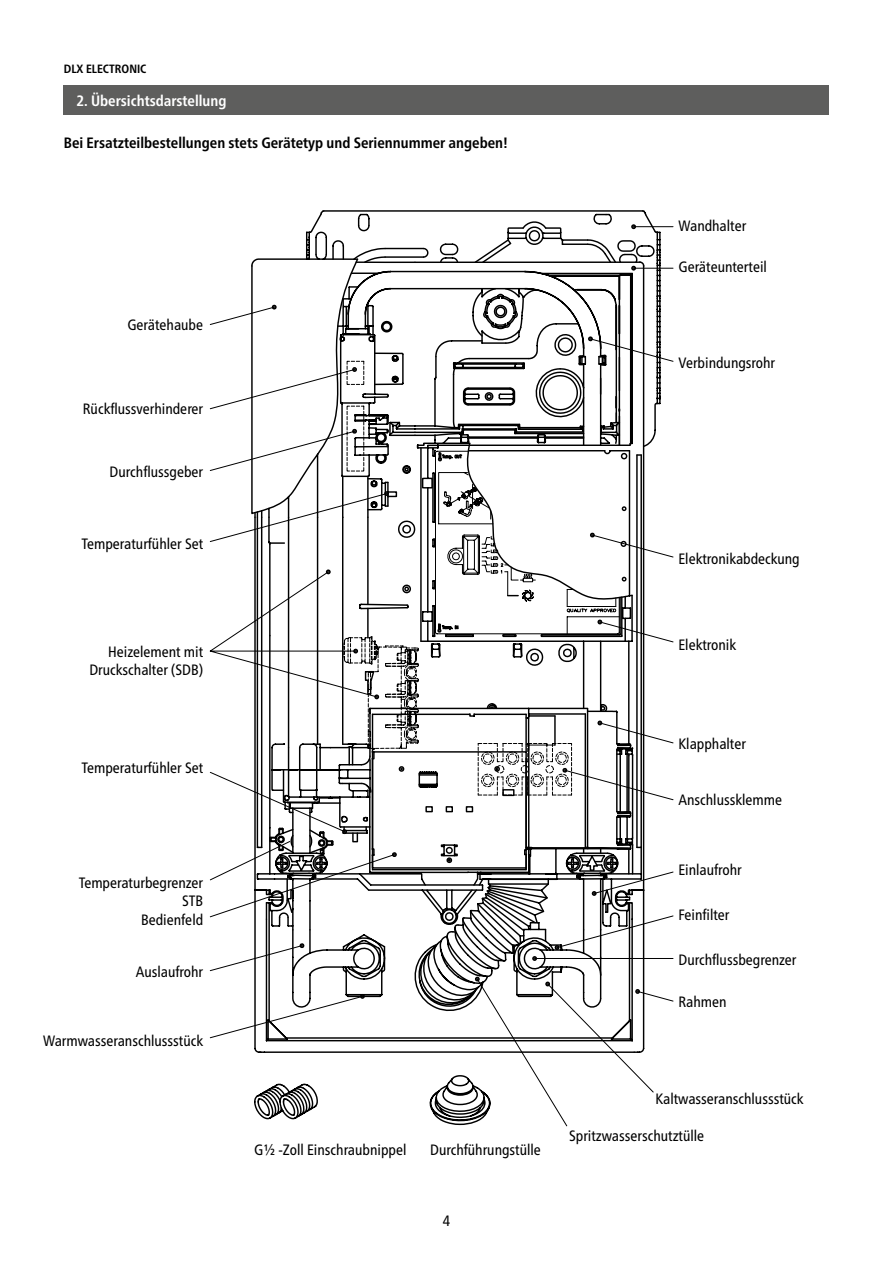
<style>
.page{position:relative;width:893px;height:1263px;background:#fff}
.page>*{position:absolute;margin:0;border:0;box-sizing:border-box;transform-origin:0 0}
.t1{font:condensed 15px/18px "Frutiger Neue LTW1 G";color:#000;text-align:right}
.t2{font:700 condensed 15px "Frutiger Neue LTW1 G";color:#000}
.t3{font:700 condensed 15px "Frutiger Neue LTW1 G";color:#fff}
.t4{font:700 condensed 12px "Frutiger Neue LTW1 G";color:#000}
</style>
<div class="page">
<svg style="left:251px;top:258px;width:54px;height:513px"></svg>
<svg style="left:210px;top:306px;width:98px;height:438px"></svg>
<svg style="left:271px;top:304px;width:6px;height:6px"></svg>
<svg style="left:308px;top:272px;width:326px;height:499px"></svg>
<svg style="left:367px;top:210px;width:307px;height:540px"></svg>
<svg style="left:342px;top:636px;width:77px;height:107px"></svg>
<svg style="left:209px;top:771px;width:465px;height:356px"></svg>
<div style="left:64px;top:85px;width:765px;height:30px;background:#5e5e5d"></div>
<p class="t4" style="left:64px;top:62px;width:84px">DLX ELECTRONIC</p>
<p class="t3" style="left:77px;top:92px;width:152px">2. Übersichtsdarstellung</p>
<p class="t2" style="left:64px;top:134px;width:446px">Bei Ersatzteilbestellungen stets Gerätetyp und Seriennummer angeben!</p>
<p class="t1" style="left:127px;top:316px;width:77px">Gerätehaube</p>
<p class="t1" style="left:83px;top:400px;width:122px">Rückflussverhinderer</p>
<p class="t1" style="left:110px;top:462px;width:95px">Durchflussgeber</p>
<p class="t1" style="left:81px;top:535px;width:123px">Temperaturfühler Set</p>
<p class="t1" style="left:89px;top:642px;width:115px">Heizelement mit<br>Druckschalter (SDB)</p>
<p class="t1" style="left:81px;top:759px;width:123px">Temperaturfühler Set</p>
<p class="t1" style="left:79px;top:873px;width:126px">Temperaturbegrenzer<br>STB</p>
<p class="t1" style="left:141px;top:911px;width:64px">Bedienfeld</p>
<p class="t1" style="left:136px;top:963px;width:69px">Auslaufrohr</p>
<p class="t1" style="left:43px;top:1032px;width:162px">Warmwasseranschlussstück</p>
<p class="t1" style="left:254px;top:1140px;width:154px">G½ -Zoll Einschraubnippel</p>
<p class="t1" style="left:430px;top:1140px;width:112px">Durchführungstülle</p>
<p class="t1" style="left:443px;top:1212px;width:9px">4</p>
<p class="t1" style="left:678px;top:216px;width:69px">Wandhalter</p>
<p class="t1" style="left:678px;top:258px;width:90px">Geräteunterteil</p>
<p class="t1" style="left:678px;top:354px;width:98px">Verbindungsrohr</p>
<p class="t1" style="left:678px;top:550px;width:123px">Elektronikabdeckung</p>
<p class="t1" style="left:678px;top:635px;width:59px">Elektronik</p>
<p class="t1" style="left:678px;top:734px;width:69px">Klapphalter</p>
<p class="t1" style="left:678px;top:791px;width:105px">Anschlussklemme</p>
<p class="t1" style="left:678px;top:861px;width:65px">Einlaufrohr</p>
<p class="t1" style="left:678px;top:905px;width:53px">Feinfilter</p>
<p class="t1" style="left:678px;top:950px;width:119px">Durchflussbegrenzer</p>
<p class="t1" style="left:678px;top:993px;width:50px">Rahmen</p>
<p class="t1" style="left:655px;top:1090px;width:150px">Kaltwasseranschlussstück</p>
<p class="t1" style="left:569px;top:1127px;width:137px">Spritzwasserschutztülle</p>
</div>
